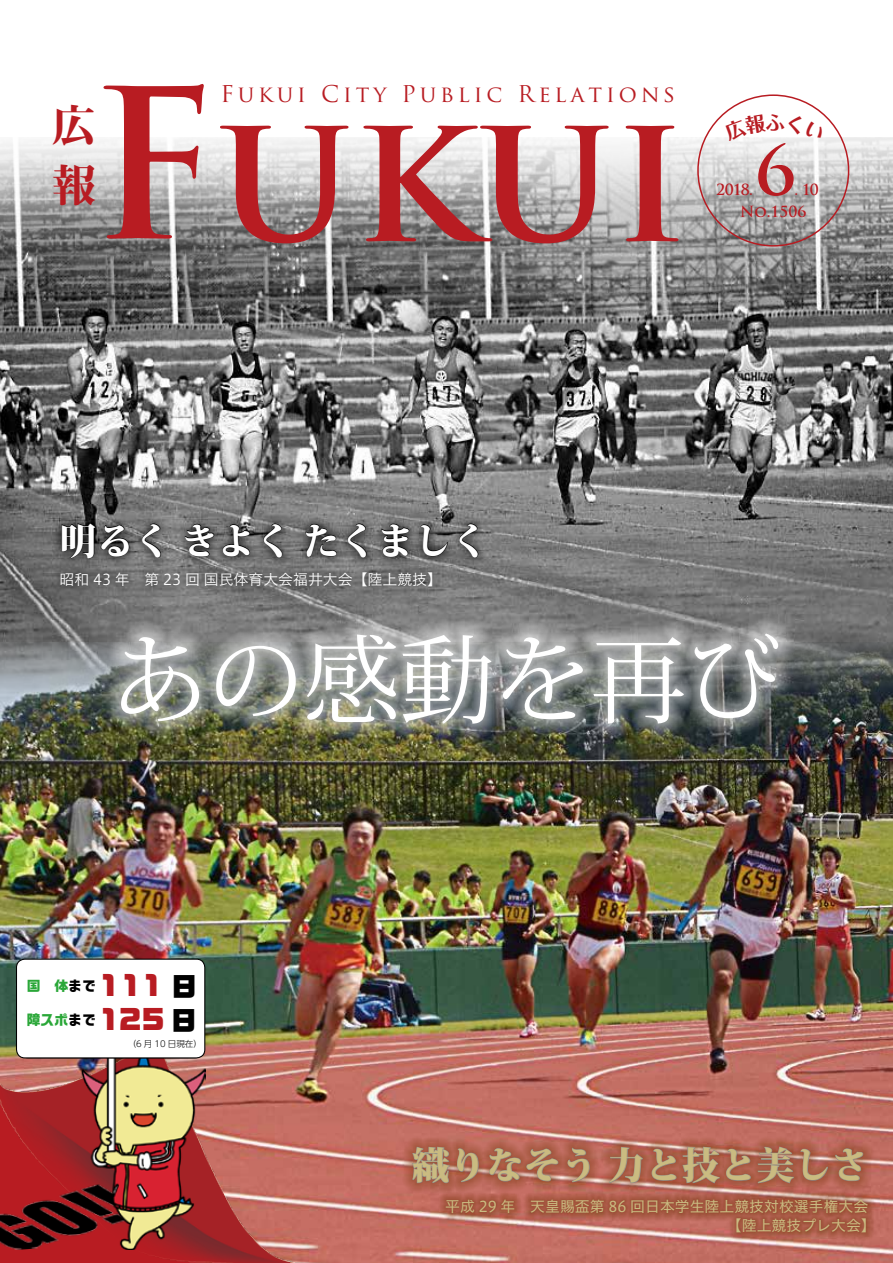
<style>
.page{position:relative;width:893px;height:1263px;background:#fff}
.page>*{position:absolute;margin:0;border:0;box-sizing:border-box;transform-origin:0 0}
.t1{font:700 180px "Trajan Pro";color:#b81c22}
.t2{font:95.7px "Koz Min Pro";color:#fff}
.t3{font:700 67.5px "Trajan Pro";color:#b81c22}
.t4{font:45px "Midashi Min Pro MA31";color:#b81c22}
.t5{font:800 37.2px "Koz Min Pro";color:#cabb81}
.t6{font:800 37.2px "Koz Min Pro";color:#fff}
.t7{font:25.5px "Ro G San Srf Std UB";letter-spacing:.06em;color:#b81c22}
.t8{font:22.5px "Trajan Pro";letter-spacing:.175em;color:#b81c22}
.t9{font:700 15px "Trajan Pro";letter-spacing:-.015em;color:#b81c22}
.t10{font:14.85px/19.2px "Hiragino UD Sans Std W4";color:#cabb81}
.t11{font:14.85px "Hiragino UD Sans Std W3";color:#fff}
.t12{font:700 13.8px "Ro G San Srf Std";color:#2aa738}
.t13{font:300 8.55px "UD Shin Go Pro";color:#000}
.s1{font-size:202.5px}
.s2{color:#000}
</style>
<div class="page">
<img style="left:0;top:137px;width:893px;height:505px">
<img style="left:0;top:642px;width:893px;height:621px">
<img style="left:0;top:953px;width:315px;height:310px">
<img style="left:0;top:1181px;width:152px;height:70px">
<img style="left:24px;top:1052px;width:181px;height:197px">
<div style="left:17px;top:959px;width:188px;height:99px;background:#fff;border-radius:9px"></div>
<div style="left:16px;top:959px;width:189px;height:99px;border:1px solid #000;border-radius:9px"></div>
<svg style="left:104px;top:617px;width:691px;height:123px;background:#868a85"></svg>
<svg style="left:51px;top:563px;width:391px;height:33px;background:#6c6c6c"></svg>
<div style="left:438px;top:1191px;width:438px;height:50px;background:#eb5c01;opacity:.9"></div>
<svg style="left:52px;top:514px;width:436px;height:54px;background:#777"></svg>
<svg style="left:61px;top:522px;width:69px;height:37px;background:#343434"></svg>
<svg style="left:141px;top:523px;width:20px;height:35px"></svg>
<svg style="left:184px;top:523px;width:31px;height:34px"></svg>
<svg style="left:222px;top:524px;width:28px;height:33px"></svg>
<svg style="left:263px;top:523px;width:20px;height:35px"></svg>
<svg style="left:305px;top:523px;width:32px;height:34px"></svg>
<svg style="left:347px;top:523px;width:20px;height:35px"></svg>
<svg style="left:381px;top:523px;width:29px;height:34px"></svg>
<svg style="left:420px;top:524px;width:29px;height:33px"></svg>
<svg style="left:459px;top:523px;width:20px;height:35px"></svg>
<div style="left:402px;top:1136px;width:472px;height:58px;background:#eb5c01;opacity:.8"></div>
<svg style="left:412px;top:1146px;width:38px;height:38px"></svg>
<svg style="left:457px;top:1148px;width:22px;height:35px"></svg>
<svg style="left:489px;top:1148px;width:70px;height:34px;background:#a46754"></svg>
<svg style="left:567px;top:1147px;width:23px;height:36px"></svg>
<svg style="left:608px;top:1146px;width:36px;height:38px"></svg>
<svg style="left:651px;top:1137px;width:69px;height:47px;background:#a66653"></svg>
<svg style="left:726px;top:1137px;width:25px;height:44px"></svg>
<svg style="left:757px;top:1146px;width:37px;height:38px"></svg>
<svg style="left:800px;top:1148px;width:29px;height:33px"></svg>
<svg style="left:835px;top:1148px;width:29px;height:33px"></svg>
<svg style="left:723px;top:113px;width:102px;height:28px"></svg>
<h3 class="t4" style="left:51px;top:90px;width:44px">広</h3>
<h3 class="t4" style="left:51px;top:150px;width:45px">報</h3>
<h1 class="t1" style="left:91px;top:64px;width:598px"><span class="s1">F</span>ukui</h1>
<h3 class="t8" style="left:321px;top:80px;width:67px">City</h3>
<h3 class="t8" style="left:220px;top:80px;width:87px">Fukui</h3>
<h3 class="t8" style="left:401px;top:80px;width:102px">Public</h3>
<h3 class="t8" style="left:517px;top:80px;width:159px">Relations</h3>
<h3 class="t3" style="left:755px;top:128px;width:42px">6</h3>
<p class="t9" style="left:716px;top:180px;width:38px">2018.</p>
<p class="t9" style="left:795px;top:180px;width:26px">.10</p>
<p class="t9" style="left:740px;top:202px;width:68px">No.1506</p>
<h3 class="t6" style="left:60px;top:513px;width:430px">明るくきよくたくましく</h3>
<p class="t11" style="left:60px;top:568px;width:384px">昭和 43 年　第 23 回国民体育大会福井大会【陸上競技【</p>
<h2 class="t2" style="left:112px;top:613px;width:671px">あの感動を再び</h2>
<p class="t12" style="left:27px;top:977px;width:71px">国　体<span class="s2">まで</span></p>
<p class="t12" style="left:27px;top:1011px;width:71px">障スポ<span class="s2">まで</span></p>
<h3 class="t7" style="left:100px;top:967px;width:98px">111 <span class="s2">日</span></h3>
<h3 class="t7" style="left:100px;top:1001px;width:98px">125 <span class="s2">日</span></h3>
<p class="t13" style="left:128px;top:1037px;width:76px">（6 月 10 日現在(</p>
<h3 class="t5" style="left:412px;top:1138px;width:458px">織りなそう力と技と美しさ</h3>
<p class="t10" style="left:727px;top:1196px;width:150px;text-indent:-282px">平成 29 年　天皇賜盃第 86 回日本学生陸上競技対校選手権大会【陸上競技プレ大会【</p>
</div>
